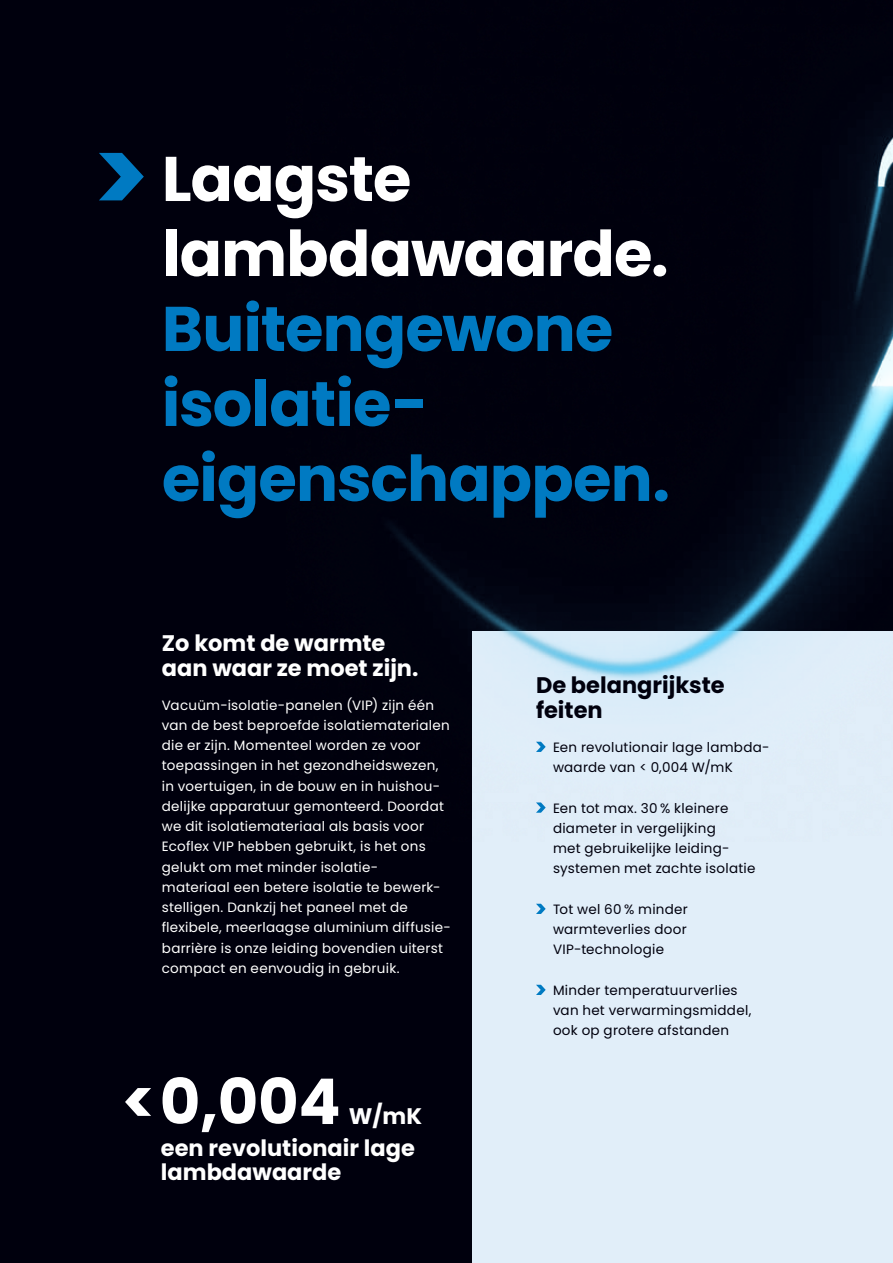
<style>
.page{position:relative;width:893px;height:1263px;background:#00000d}
.page>*{position:absolute;margin:0;border:0;box-sizing:border-box;transform-origin:0 0}
.t1{font:700 63px/75px "Poppins";letter-spacing:-.015em;color:#007ac2}
.t2{font:700 63px/75px "Poppins";letter-spacing:-.015em;color:#fff}
.t3{font:700 22.5px/24.8px "Poppins";color:#fff}
.t4{font:700 22.5px/24.8px "Poppins";color:#00000d}
.t5{font:13.5px/20.2px "Poppins";letter-spacing:.02em;color:#fff}
.t6{font:13.5px/20.2px "Poppins";letter-spacing:.02em;color:#00000d}
</style>
<div class="page">
<div style="left:472px;top:631px;width:421px;height:632px;background:#e1eef9"></div>
<img style="left:390px;top:122px;width:503px;height:620px">
<svg style="left:99px;top:153px;width:45px;height:47px"></svg>
<svg style="left:536px;top:742px;width:10px;height:10px"></svg>
<svg style="left:536px;top:802px;width:10px;height:11px"></svg>
<svg style="left:536px;top:904px;width:10px;height:10px"></svg>
<svg style="left:536px;top:985px;width:10px;height:10px"></svg>
<h1 class="t2" style="left:162px;top:142px;width:508px">Laagste lambdawaarde.</h1>
<h1 class="t1" style="left:162px;top:292px;width:510px">Buitengewone isolatie&shy;eigenschappen.</h1>
<h2 class="t3" style="left:162px;top:631px;width:258px">Zo komt de warmte aan waar ze moet zijn.</h2>
<p class="t5" style="left:162px;top:695px;width:291px">Vacuüm-isolatie-panelen (VIP) zijn één van de best beproefde isolatiematerialen die er zijn. Momenteel worden ze voor toepassingen in het gezondheidswezen, in voertuigen, in de bouw en in huishou&shy;delijke apparatuur gemonteerd. Doordat we dit isolatiemateriaal als basis voor Ecoflex VIP hebben gebruikt, is het ons gelukt om met minder isolatie-<br>materiaal een betere isolatie te bewerk&shy;stelligen. Dankzij het paneel met de flexibele, meerlaagse aluminium diffusie&shy;barrière is onze leiding bovendien uiterst compact en eenvoudig in gebruik.</p>
<h1 class="t2" style="left:122px;top:1065px;width:221px">&lt;0,004</h1>
<h2 class="t3" style="left:161px;top:1100px;width:263px;line-height:31.5px;text-indent:188px">W/mK een revolutionair lage</h2>
<h2 class="t3" style="left:161px;top:1160px;width:182px">lambdawaarde</h2>
<h2 class="t4" style="left:536px;top:673px;width:190px">De belangrijkste feiten</h2>
<p class="t6" style="left:553px;top:737px;width:218px">Een revolutionair lage lambda&shy;waarde van &lt; 0,004 W/mK</p>
<p class="t6" style="left:553px;top:798px;width:204px">Een tot max. 30 % kleinere diameter in vergelijking<br>met gebruikelijke leiding&shy;systemen met zachte isolatie</p>
<p class="t6" style="left:553px;top:899px;width:136px;text-align:justify">Tot wel 60 % minder warmteverlies door VIP-technologie</p>
<p class="t6" style="left:553px;top:980px;width:200px">Minder temperatuurverlies van het verwarmingsmiddel, ook op grotere afstanden</p>
</div>
